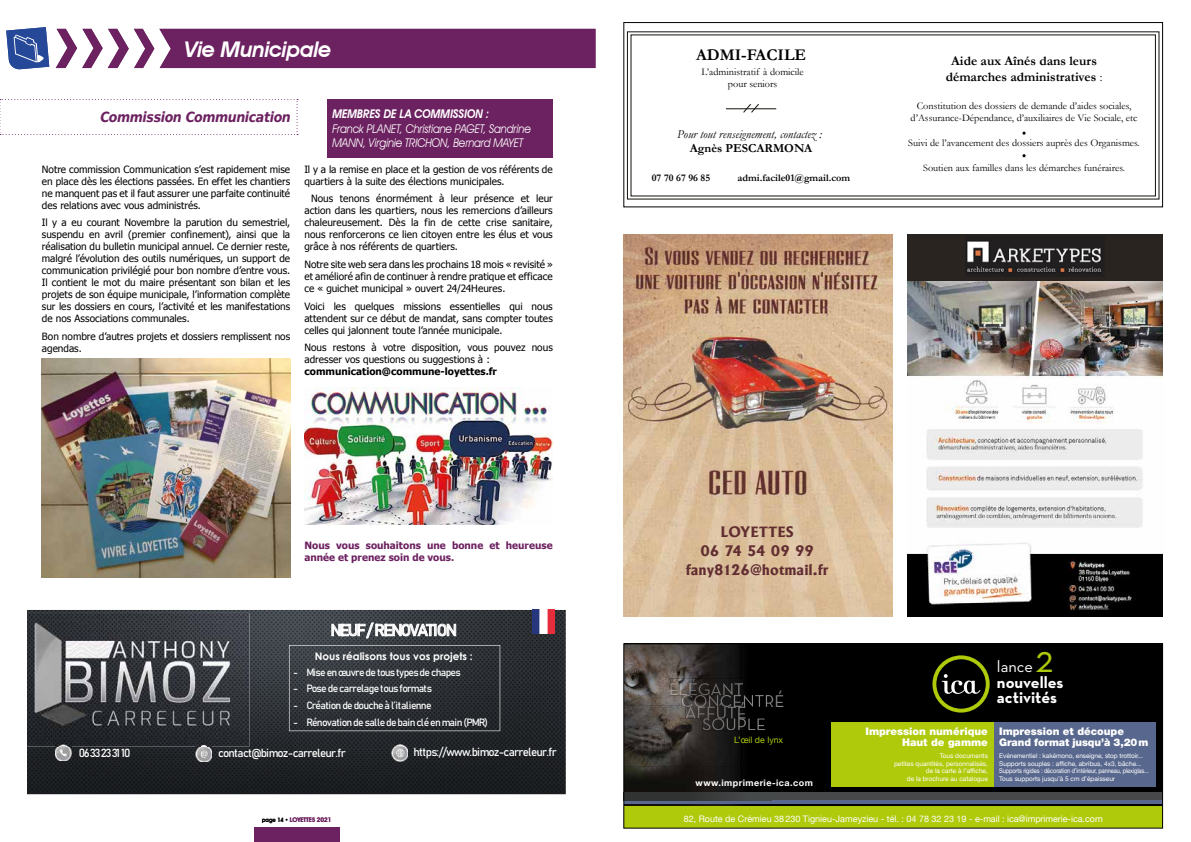
<style>
.page{position:relative;width:1191px;height:842px;background:#fff}
.page>*{position:absolute;margin:0;border:0;box-sizing:border-box;transform-origin:0 0}
.t1{font:39.4px "Neutra Text TF";color:#afca0b}
.t2{font:italic 600 21.6px "Avant Garde IT Cby BT";letter-spacing:-.015em;color:#fff}
.t3{font:700 16.4px/15.8px "Neutra Text TF";color:#fff}
.t4{font:700 16.4px "Garamond";color:#000}
.t5{font:16.4px "Neutra Text TF";color:#fff}
.t6{font:16.2px "Bahnschrift";letter-spacing:-.1em;color:#fff}
.t7{font:700 15.8px/19px "Adelon";color:#612d31;text-align:center}
.t8{font:italic 700 14px "Bitstream Vera Sans";letter-spacing:-.035em;color:#6c2160;scale:.9 1}
.t9{font:700 13.3px/16px "Garamond";color:#000;text-align:center}
.t10{font:italic 12.3px "Garamond";color:#000}
.t11{font:700 12.3px "Garamond";color:#000}
.t12{font:italic 12px/14.4px "Avant Garde IT Cby BT";letter-spacing:-.015em;color:#fff;scale:.9 1}
.t13{font:italic 600 12px "Avant Garde IT Cby BT";letter-spacing:-.005em;color:#fff;scale:.9 1}
.t14{font:11.6px "Bahnschrift";letter-spacing:-.07em;color:#fff}
.t15{font:900 10.5px/10.5px "Helvetica Neue";color:#fff}
.t16{font:10.4px "Bahnschrift";letter-spacing:-.065em;color:#fff}
.t17{font:700 10.4px "Century Gothic";color:#fff}
.t18{font:10.3px/12.3px "Garamond";color:#000;text-align:center}
.t19{font:700 10.3px "Garamond";color:#000}
.t20{font:10px/12px "Tahoma";color:#000;text-align:justify}
.t21{font:700 10px/12px "Tahoma";color:#6c2160}
.t22{font:700 10px "Tahoma";color:#000}
.t23{font:9px "Helvetica Neue";color:#fff}
.t24{font:700 9px "Helvetica Neue";letter-spacing:.05em;color:#fff}
.t25{font:8.8px "Helvetica Neue";color:#afca0b}
.t26{font:6.5px/7.5px "Helvetica Neue";color:#fff}
.t27{font:600 6.3px "Avant Garde IT Cby BT";color:#6c2160}
.s1{font-size:6px;color:#000}
.s2{font-weight:400;font-size:12.3px}
</style>
<div class="page">
<svg style="left:56px;top:29px;width:539px;height:39px;background:#7f3e74"></svg>
<svg style="left:6px;top:27px;width:43px;height:43px;background:#5671af"></svg>
<div style="left:254px;top:828px;width:85px;height:14px;background:#6c2160"></div>
<div style="left:624px;top:644px;width:538px;height:184px;background:#000"></div>
<img style="left:625px;top:646px;width:146px;height:161px">
<hr style="left:624px;top:800px;width:538px;height:4px;background:#58678d">
<div style="left:771px;top:792px;width:391px;height:8px;background:#464849"></div>
<img style="left:625px;top:792px;width:146px;height:8px">
<div style="left:624px;top:807px;width:538px;height:21px;background:#afca0b"></div>
<img style="left:682px;top:690px;width:89px;height:17px">
<img style="left:670px;top:679px;width:73px;height:16px">
<img style="left:682px;top:690px;width:61px;height:5px">
<img style="left:685px;top:707px;width:60px;height:12px">
<img style="left:685px;top:702px;width:60px;height:5px">
<img style="left:702px;top:718px;width:63px;height:12px">
<img style="left:702px;top:718px;width:43px;height:1px">
<div style="left:993px;top:722px;width:163px;height:64px;background:#58678d"></div>
<div style="left:831px;top:722px;width:162px;height:64px;background:#afca0b"></div>
<svg style="left:932px;top:655px;width:57px;height:57px"></svg>
<div style="left:623px;top:644px;width:539px;height:184px;border:1px solid #000"></div>
<hr style="left:726px;top:109px;width:50px;height:1px;background:#12110b">
<svg style="left:743px;top:104px;width:16px;height:9px"></svg>
<div style="left:623px;top:22px;width:539px;height:185px;border:1px solid #000"></div>
<img style="left:623px;top:234px;width:269px;height:383px">
<div style="left:907px;top:234px;width:255px;height:47px;background:#2a2421"></div>
<img style="left:965px;top:240px;width:137px;height:36px">
<img style="left:907px;top:281px;width:255px;height:336px">
<svg style="left:0;top:99px;width:298px;height:36px"></svg>
<img style="left:42px;top:358px;width:248px;height:220px">
<img style="left:304px;top:387px;width:249px;height:137px">
<div style="left:327px;top:99px;width:225px;height:58px;background:#6c2160"></div>
<img style="left:27px;top:610px;width:539px;height:184px">
<img style="left:27px;top:613px;width:222px;height:133px">
<img style="left:55px;top:746px;width:17px;height:15px">
<svg style="left:55px;top:744px;width:17px;height:2px"></svg>
<img style="left:391px;top:745px;width:17px;height:16px">
<img style="left:195px;top:747px;width:17px;height:15px">
<svg style="left:195px;top:746px;width:17px;height:1px"></svg>
<img style="left:533px;top:610px;width:21px;height:23px">
<svg style="left:289px;top:645px;width:211px;height:86px;background:#32363a"></svg>
<h2 class="t2" style="left:185px;top:37px;width:148px">Vie Municipale</h2>
<h2 class="t2" style="left:184px;top:37px;width:102px">En atte te</h2>
<h3 class="t8" style="left:100px;top:109px;width:213px">Commission Communication</h3>
<p class="t13" style="left:332px;top:107px;width:176px">MEMBRES DE LA COMMISSION :</p>
<p class="t12" style="left:332px;top:121px;width:222px">Franck PLANET, Christiane PAGET, Sandrine<br>MANN, Virginie TRICHON, Bernard MAYET</p>
<p class="t20" style="left:42px;top:162px;width:250px">Notre commission Communication s’est rapidement mise en place dès les élections passées. En effet les chantiers ne manquent pas et il faut assurer une parfaite continuité des relations avec vous administrés.</p>
<p class="t20" style="left:42px;top:216px;width:250px">Il y a eu courant Novembre la parution du semestriel, suspendu en avril (premier confinement), ainsi que la réalisation du bulletin municipal annuel. Ce dernier reste, malgré l’évolution des outils numériques, un support de communication privilégié pour bon nombre d’entre vous.<br>Il contient le mot du maire présentant son bilan et les projets de son équipe municipale, l’information complète sur les dossiers en cours, l’activité et les manifestations de nos Associations communales.</p>
<p class="t20" style="left:42px;top:330px;width:250px">Bon nombre d’autres projets et dossiers remplissent nos agendas.</p>
<p class="t20" style="left:304px;top:162px;width:250px">Il y a la remise en place et la gestion de vos référents de quartiers à la suite des élections municipales.</p>
<p class="t20" style="left:304px;top:192px;width:250px;text-indent:7px">Nous tenons énormément à leur présence et leur action dans les quartiers, nous les remercions d’ailleurs chaleureusement. Dès la fin de cette crise sanitaire, nous renforcerons ce lien citoyen entre les élus et vous grâce à nos référents de quartiers.</p>
<p class="t20" style="left:304px;top:258px;width:250px">Notre site web sera dans les prochains 18 mois « revisité » et amélioré afin de continuer à rendre pratique et efficace ce « guichet municipal » ouvert 24/24Heures.</p>
<p class="t20" style="left:304px;top:299px;width:250px">Voici les quelques missions essentielles qui nous attendent sur ce début de mandat, sans compter toutes celles qui jalonnent toute l’année municipale.</p>
<p class="t20" style="left:304px;top:341px;width:250px">Nous restons à votre disposition, vous pouvez nous adresser vos questions ou suggestions à :</p>
<p class="t22" style="left:304px;top:365px;width:194px">communication@commune-loyettes.fr</p>
<p class="t21" style="left:304px;top:540px;width:250px">Nous vous souhaitons une bonne et heureuse année et prenez soin de vous.</p>
<h3 class="t6" style="left:330px;top:620px;width:128px">NEUF / RENOVATION</h3>
<p class="t17" style="left:315px;top:648px;width:159px">Nous réalisons tous vos projets :</p>
<p class="t16" style="left:293px;top:665px;width:169px">- Mise en œuvre de tous types de chapes</p>
<p class="t16" style="left:293px;top:682px;width:140px">- Pose de carrelage tous formats</p>
<p class="t16" style="left:293px;top:699px;width:140px">- Création de douche à l’italienne</p>
<p class="t16" style="left:293px;top:715px;width:196px">- Rénovation de salle de bain clé en main (PMR)</p>
<p class="t14" style="left:79px;top:746px;width:53px">06 33 23 31 10</p>
<p class="t14" style="left:218px;top:745px;width:129px">contact@bimoz-carreleur.fr</p>
<p class="t14" style="left:413px;top:745px;width:145px">https://www.bimoz-carreleur.fr</p>
<p class="t27" style="left:262px;top:816px;width:71px"><span class="s1">page 14 •</span> LOYETTES 2021</p>
<h3 class="t4" style="left:696px;top:43px;width:111px">ADMI-FACILE</h3>
<p class="t18" style="left:701px;top:66px;width:104px">L’administratif à domicile pour seniors</p>
<p class="t10" style="left:677px;top:125px;width:146px">Pour tout renseignement, contactez :</p>
<p class="t11" style="left:690px;top:140px;width:124px">Agnès PESCARMONA</p>
<p class="t19" style="left:652px;top:171px;width:60px">07 70 67 96 85</p>
<p class="t19" style="left:737px;top:171px;width:114px">admi.facile01@gmail.com</p>
<h3 class="t9" style="left:945px;top:53px;width:158px">Aide aux Aînés dans leurs démarches administratives <span class="s2">:</span></h3>
<p class="t18" style="left:910px;top:99px;width:228px">Constitution des dossiers de demande d’aides sociales, d’Assurance-Dépendance, d’auxiliaires de Vie Sociale, etc</p>
<p class="t18" style="left:908px;top:136px;width:233px">Suivi de l’avancement des dossiers auprès des Organismes.</p>
<p class="t18" style="left:923px;top:161px;width:203px">Soutien aux familles dans les démarches funéraires.</p>
<h3 class="t7" style="left:685px;top:522px;width:144px">LOYETTES<br>06 74 54 09 99 fany8126@hotmail.fr</h3>
<p class="t25" style="left:734px;top:732px;width:51px">L’œil de lynx</p>
<p class="t24" style="left:695px;top:775px;width:119px">www.imprimerie-ica.com</p>
<h1 class="t1" style="left:1034px;top:635px;width:22px">2</h1>
<h3 class="t5" style="left:997px;top:656px;width:37px">lance</h3>
<h3 class="t3" style="left:997px;top:674px;width:68px">nouvelles activités</h3>
<p class="t15" style="left:865px;top:726px;width:124px;text-align:right">Impression numérique<br>Haut de gamme</p>
<p class="t26" style="left:894px;top:752px;width:95px;text-align:right">Tous documents<br>petites quantités, personnalisés, de la carte à l’affiche,<br>de la brochure au catalogue</p>
<p class="t15" style="left:999px;top:726px;width:151px">Impression et découpe<br>Grand format jusqu’à 3,20 m</p>
<p class="t26" style="left:999px;top:752px;width:151px">Evénementiel : kakémono, enseigne, stop trottoir...<br>Supports souples : affiche, abribus, 4x3, bâche...<br>Supports rigides : décoration d’intérieur, panneau, plexiglas...<br>Tous supports jusqu’à 5 cm d’épaisseur</p>
<p class="t23" style="left:683px;top:811px;width:420px">82, Route de Crémieu 38 230 Tignieu-Jameyzieu - tél. : 04 78 32 23 19 - e-mail : ica@imprimerie-ica.com</p>
</div>
